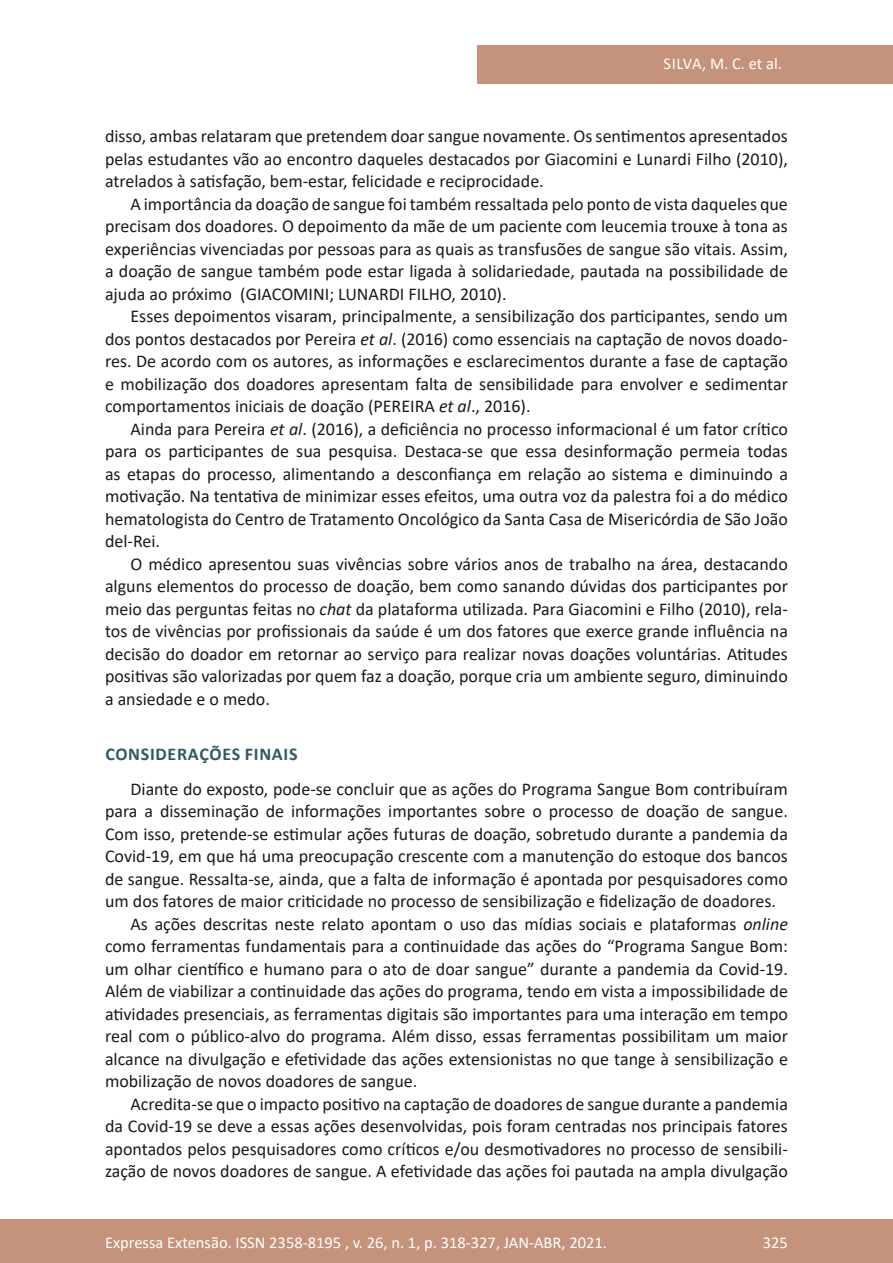
<style>
.page{position:relative;width:893px;height:1263px;background:#fff}
.page>*{position:absolute;margin:0;border:0;box-sizing:border-box;transform-origin:0 0}
.texto{font:18px/22.5px "Calibri";color:#1a1a1a;text-align:justify}
.subtitulo{font:700 18px "Calibri";letter-spacing:.04em;color:#2e5b65}
.t1{font:16.5px "Calibri";color:#fff}
.s1{font-style:italic}
</style>
<div class="page">
<div style="left:0;top:1219px;width:893px;height:44px;background:#c5927c"></div>
<div style="left:477px;top:45px;width:416px;height:39px;background:#c5927c"></div>
<p class="t1" style="left:663px;top:52px;width:120px">SILVA, M. C. et al.</p>
<p class="texto" style="left:105px;top:124px;width:684px">disso, ambas relataram que pretendem doar sangue novamente. Os sentimentos apresentados pelas estudantes vão ao encontro daqueles destacados por Giacomini e Lunardi Filho (2010), atrelados à satisfação, bem-estar, felicidade e reciprocidade.</p>
<p class="texto" style="left:105px;top:192px;width:684px;text-indent:26px">A importância da doação de sangue foi também ressaltada pelo ponto de vista daqueles que precisam dos doadores. O depoimento da mãe de um paciente com leucemia trouxe à tona as experiências vivenciadas por pessoas para as quais as transfusões de sangue são vitais. Assim, a doação de sangue também pode estar ligada à solidariedade, pautada na possibilidade de ajuda ao próximo (GIACOMINI; LUNARDI FILHO, 2010).</p>
<p class="texto" style="left:105px;top:304px;width:684px;text-indent:26px">Esses depoimentos visaram, principalmente, a sensibilização dos participantes, sendo um dos pontos destacados por Pereira <span class="s1">et al</span>. (2016) como essenciais na captação de novos doado&shy;res. De acordo com os autores, as informações e esclarecimentos durante a fase de captação e mobilização dos doadores apresentam falta de sensibilidade para envolver e sedimentar comportamentos iniciais de doação (PEREIRA <span class="s1">et al</span>., 2016).</p>
<p class="texto" style="left:105px;top:417px;width:684px;text-indent:26px">Ainda para Pereira <span class="s1">et al</span>. (2016), a deficiência no processo informacional é um fator crítico para os participantes de sua pesquisa. Destaca-se que essa desinformação permeia todas as etapas do processo, alimentando a desconfiança em relação ao sistema e diminuindo a motivação. Na tentativa de minimizar esses efeitos, uma outra voz da palestra foi a do médico hematologista do Centro de Tratamento Oncológico da Santa Casa de Misericórdia de São João del-Rei.</p>
<p class="texto" style="left:105px;top:552px;width:684px;text-indent:26px">O médico apresentou suas vivências sobre vários anos de trabalho na área, destacando alguns elementos do processo de doação, bem como sanando dúvidas dos participantes por meio das perguntas feitas no <span class="s1">chat</span> da plataforma utilizada. Para Giacomini e Filho (2010), rela&shy;tos de vivências por profissionais da saúde é um dos fatores que exerce grande influência na decisão do doador em retornar ao serviço para realizar novas doações voluntárias. Atitudes positivas são valorizadas por quem faz a doação, porque cria um ambiente seguro, diminuindo a ansiedade e o medo.</p>
<p class="subtitulo" style="left:105px;top:741px;width:194px">CONSIDERAÇÕES FINAIS</p>
<p class="texto" style="left:105px;top:777px;width:684px;text-indent:26px">Diante do exposto, pode-se concluir que as ações do Programa Sangue Bom contribuíram para a disseminação de informações importantes sobre o processo de doação de sangue.<br>Com isso, pretende-se estimular ações futuras de doação, sobretudo durante a pandemia da Covid-19, em que há uma preocupação crescente com a manutenção do estoque dos bancos de sangue. Ressalta-se, ainda, que a falta de informação é apontada por pesquisadores como um dos fatores de maior criticidade no processo de sensibilização e fidelização de doadores.</p>
<p class="texto" style="left:105px;top:912px;width:684px;text-indent:26px">As ações descritas neste relato apontam o uso das mídias sociais e plataformas <span class="s1">online </span>como ferramentas fundamentais para a continuidade das ações do “Programa Sangue Bom: um olhar científico e humano para o ato de doar sangue” durante a pandemia da Covid-19.<br>Além de viabilizar a continuidade das ações do programa, tendo em vista a impossibilidade de atividades presenciais, as ferramentas digitais são importantes para uma interação em tempo real com o público-alvo do programa. Além disso, essas ferramentas possibilitam um maior alcance na divulgação e efetividade das ações extensionistas no que tange à sensibilização e mobilização de novos doadores de sangue.</p>
<p class="texto" style="left:105px;top:1092px;width:684px;text-indent:26px">Acredita-se que o impacto positivo na captação de doadores de sangue durante a pandemia da Covid-19 se deve a essas ações desenvolvidas, pois foram centradas nos principais fatores apontados pelos pesquisadores como críticos e/ou desmotivadores no processo de sensibili&shy;zação de novos doadores de sangue. A efetividade das ações foi pautada na ampla divulgação</p>
<p class="t1" style="left:105px;top:1230px;width:503px">Expressa Extensão. ISSN 2358-8195 , v. 26, n. 1, p. 318-327, JAN-ABR, 2021.</p>
<p class="t1" style="left:763px;top:1230px;width:27px">325</p>
</div>
